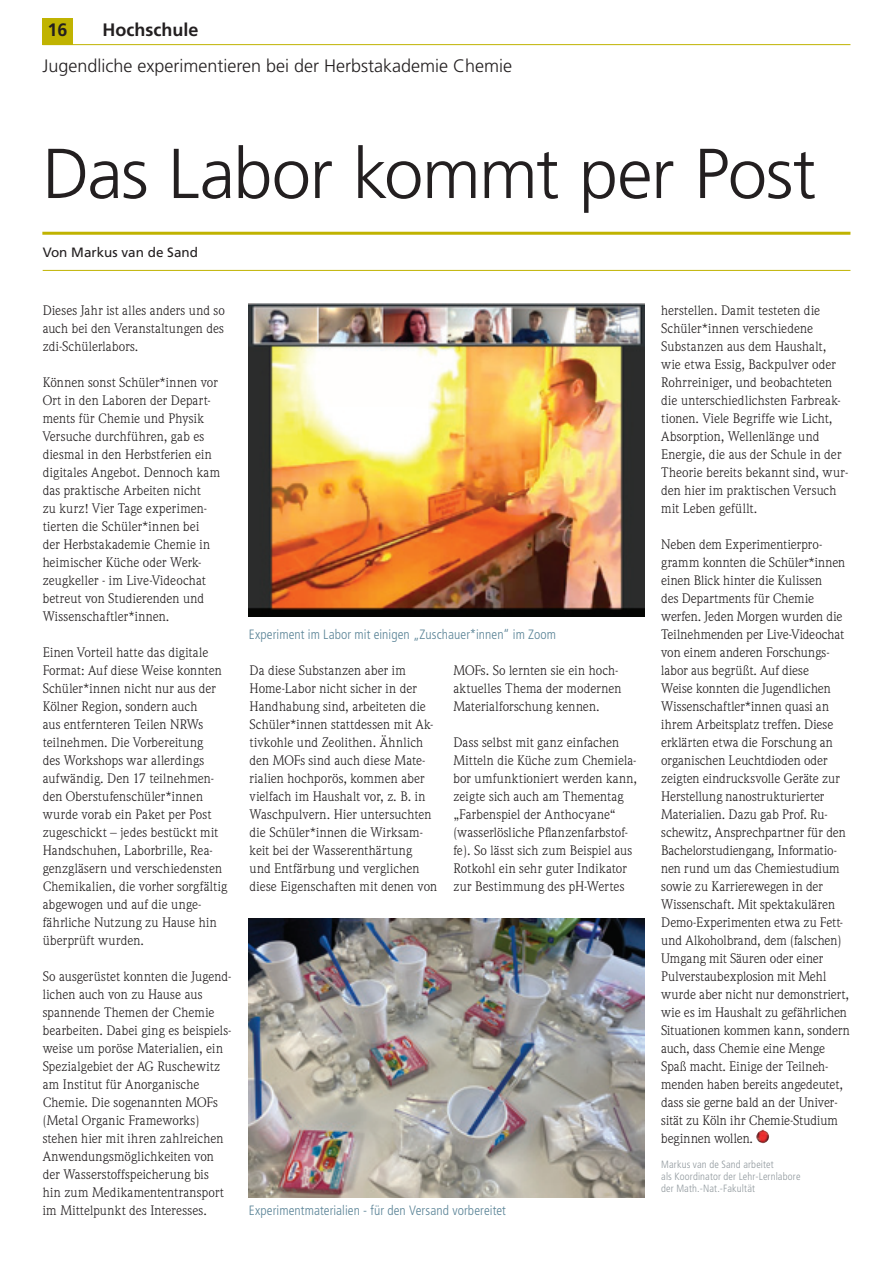
<style>
.page{position:relative;width:893px;height:1263px;background:#fff}
.page>*{position:absolute;margin:0;border:0;box-sizing:border-box;transform-origin:0 0}
.t1{font:300 70.5px "Frutiger";letter-spacing:-.02em;color:#231f20}
.t2{font:300 18px "Frutiger";color:#231f20}
.t3{font:700 18px "Frutiger";color:#231f20}
.t4{font:13.5px/18px "Weidemann";letter-spacing:.005em;color:#231f20}
.t5{font:300 condensed 13.5px "Frutiger";letter-spacing:.005em;color:#5b8497}
.t6{font:13.5px "Frutiger";color:#231f20}
.t7{font:300 condensed 10.5px/12px "Frutiger";letter-spacing:.015em;color:#91999e}
</style>
<div class="page">
<hr style="left:43px;top:270px;width:807px;height:1px;background:#c0b301">
<hr style="left:42px;top:232px;width:808px;height:3px;background:#c0b301">
<hr style="left:42px;top:44px;width:808px;height:1px;background:#c0b301">
<div style="left:43px;top:18px;width:30px;height:26px;background:#c0b301"></div>
<img style="left:756px;top:1129px;width:13px;height:15px">
<img style="left:249px;top:918px;width:395px;height:279px">
<img style="left:249px;top:304px;width:395px;height:313px">
<h2 class="t3" style="left:48px;top:19px;width:22px">16</h2>
<h2 class="t3" style="left:102px;top:19px;width:97px">Hochschule</h2>
<h2 class="t2" style="left:42px;top:56px;width:471px">Jugendliche experimentieren bei der Herbstakademie Chemie</h2>
<h1 class="t1" style="left:43px;top:134px;width:775px">Das Labor kommt per Post</h1>
<p class="t6" style="left:43px;top:244px;width:157px">Von Markus van de Sand</p>
<p class="t4" style="left:43px;top:301px;width:184px;text-align:justify">Dieses Jahr ist alles anders und so auch bei den Veranstaltungen des zdi-Schülerlabors.</p>
<p class="t4" style="left:43px;top:373px;width:179px">Können sonst Schüler*innen vor<br>Ort in den Laboren der Depart&shy;ments für Chemie und Physik<br>Versuche durchführen, gab es diesmal in den Herbstferien ein digitales Angebot. Dennoch kam das praktische Arbeiten nicht<br>zu kurz! Vier Tage experimen&shy;tierten die Schüler*innen bei<br>der Herbstakademie Chemie in heimischer Küche oder Werk&shy;zeugkeller - im Live-Videochat betreut von Studierenden und<br>Wissenschaftler*innen.</p>
<p class="t4" style="left:43px;top:643px;width:186px">Einen Vorteil hatte das digitale<br>Format: Auf diese Weise konnten<br>Schüler*innen nicht nur aus der<br>Kölner Region, sondern auch<br>aus entfernteren Teilen NRWs teilnehmen. Die Vorbereitung<br>des Workshops war allerdings aufwändig. Den 17 teilnehmen&shy;den Oberstufenschüler*innen wurde vorab ein Paket per Post zugeschickt – jedes bestückt mit<br>Handschuhen, Laborbrille, Rea&shy;genzgläsern und verschiedensten<br>Chemikalien, die vorher sorgfältig abgewogen und auf die unge&shy;fährliche Nutzung zu Hause hin überprüft wurden.</p>
<p class="t4" style="left:43px;top:967px;width:190px">So ausgerüstet konnten die Jugend&shy;lichen auch von zu Hause aus spannende Themen der Chemie bearbeiten. Dabei ging es beispiels&shy;weise um poröse Materialien, ein<br>Spezialgebiet der AG Ruschewitz am Institut für Anorganische<br>Chemie. Die sogenannten MOFs (Metal Organic Frameworks) stehen hier mit ihren zahlreichen<br>Anwendungsmöglichkeiten von der Wasserstoffspeicherung bis<br>hin zum Medikamententransport im Mittelpunkt des Interesses.</p>
<p class="t5" style="left:249px;top:627px;width:309px">Experiment im Labor mit einigen „Zuschauer*innen“ im Zoom</p>
<p class="t4" style="left:250px;top:661px;width:189px">Da diese Substanzen aber im<br>Home-Labor nicht sicher in der<br>Handhabung sind, arbeiteten die<br>Schüler*innen stattdessen mit Ak&shy;tivkohle und Zeolithen. Ähnlich den MOFs sind auch diese Mate&shy;rialien hochporös, kommen aber vielfach im Haushalt vor, z. B. in<br>Waschpulvern. Hier untersuchten die Schüler*innen die Wirksam&shy;keit bei der Wasserenthärtung<br>und Entfärbung und verglichen diese Eigenschaften mit denen von</p>
<p class="t4" style="left:453px;top:661px;width:170px">MOFs. So lernten sie ein hoch&shy;aktuelles Thema der modernen<br>Materialforschung kennen.</p>
<p class="t4" style="left:453px;top:733px;width:185px">Dass selbst mit ganz einfachen<br>Mitteln die Küche zum Chemiela&shy;bor umfunktioniert werden kann, zeigte sich auch am Thementag „Farbenspiel der Anthocyane“ (wasserlösliche Pflanzenfarbstof&shy;fe). So lässt sich zum Beispiel aus<br>Rotkohl ein sehr guter Indikator zur Bestimmung des pH-Wertes</p>
<p class="t5" style="left:249px;top:1203px;width:259px">Experimentmaterialien - für den Versand vorbereitet</p>
<p class="t4" style="left:661px;top:301px;width:189px">herstellen. Damit testeten die<br>Schüler*innen verschiedene<br>Substanzen aus dem Haushalt, wie etwa Essig, Backpulver oder<br>Rohrreiniger, und beobachteten die unterschiedlichsten Farbreak&shy;tionen. Viele Begriffe wie Licht,<br>Absorption, Wellenlänge und<br>Energie, die aus der Schule in der<br>Theorie bereits bekannt sind, wur&shy;den hier im praktischen Versuch mit Leben gefüllt.</p>
<p class="t4" style="left:661px;top:535px;width:190px">Neben dem Experimentierpro&shy;gramm konnten die Schüler*innen einen Blick hinter die Kulissen<br>des Departments für Chemie werfen. Jeden Morgen wurden die<br>Teilnehmenden per Live-Videochat von einem anderen Forschungs&shy;labor aus begrüßt. Auf diese<br>Weise konnten die Jugendlichen<br>Wissenschaftler*innen quasi an ihrem Arbeitsplatz treffen. Diese erklärten etwa die Forschung an organischen Leuchtdioden oder zeigten eindrucksvolle Geräte zur<br>Herstellung nanostrukturierter<br>Materialien. Dazu gab Prof. Ru&shy;schewitz, Ansprechpartner für den<br>Bachelorstudiengang, Informatio&shy;nen rund um das Chemiestudium sowie zu Karrierewegen in der<br>Wissenschaft. Mit spektakulären<br>Demo-Experimenten etwa zu Fett&shy;und Alkoholbrand, dem (falschen)<br>Umgang mit Säuren oder einer<br>Pulverstaubexplosion mit Mehl wurde aber nicht nur demonstriert, wie es im Haushalt zu gefährlichen<br>Situationen kommen kann, sondern auch, dass Chemie eine Menge<br>Spaß macht. Einige der Teilneh&shy;menden haben bereits angedeutet, dass sie gerne bald an der Univer&shy;sität zu Köln ihr Chemie-Studium beginnen wollen.</p>
<p class="t7" style="left:661px;top:1158px;width:141px">Markus van de Sand arbeitet<br>als Koordinator der Lehr-Lernlabore der Math.-Nat.-Fakultät</p>
</div>
